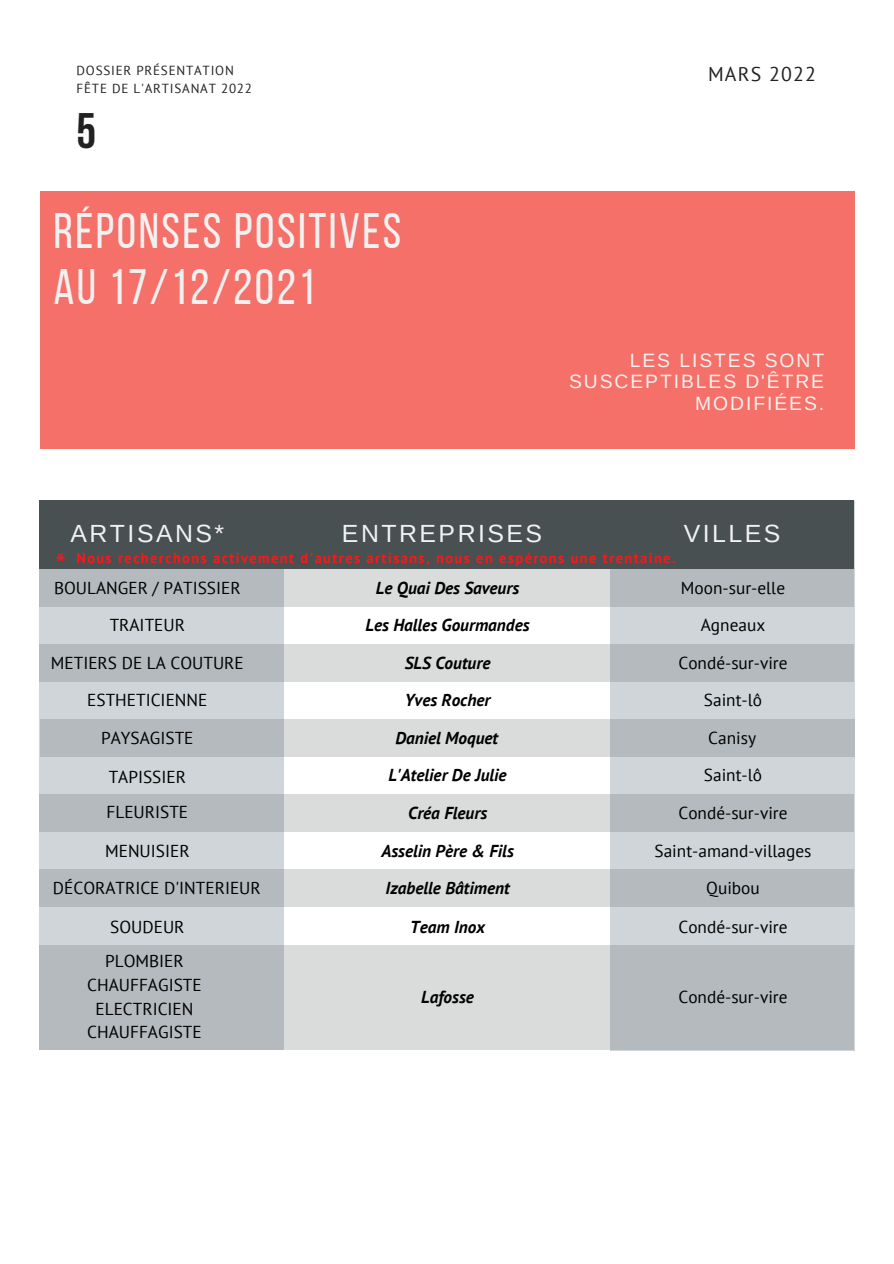
<style>
.page{position:relative;width:894px;height:1264px;background:#fff}
.page>*{position:absolute;margin:0;border:0;box-sizing:border-box;transform-origin:0 0}
.t1{font:49.65px/56.2px "Bebas Neue";letter-spacing:.05em;color:#f1f1f1}
.t2{font:700 49.65px "Bebas Neue";color:#222}
.t3{font:30px "PT Sans";color:#ff1616}
.t4{font:24.9px "Arimo";letter-spacing:.1em;color:#f1f1f1}
.t5{font:19.8px "PT Sans";letter-spacing:.06em;color:#222}
.t6{font:19.35px/21.5px "Arimo";letter-spacing:.1em;color:#f1f1f1;text-align:right}
.t7{font:17.25px "PT Sans";color:#000}
.t8{font:italic 700 17.25px "PT Sans";color:#000}
.t9{font:700 14.25px "PT Sans";letter-spacing:.1em;color:#ff1616}
.t10{font:13.05px "PT Sans";letter-spacing:.06em;color:#222}
</style>
<div class="page">
<div style="left:40px;top:192px;width:814px;height:256px;background:#f47068"></div>
<div style="left:610px;top:501px;width:244px;height:550px;background:#cfd5d8"></div>
<div style="left:39px;top:500px;width:245px;height:549px;background:#cfd5d8"></div>
<div style="left:39px;top:500px;width:814px;height:68px;background:#495052"></div>
<svg style="left:39px;top:569px;width:814px;height:37px;background:#c3c7c9"></svg>
<svg style="left:39px;top:644px;width:814px;height:37px;background:#c3c7c9"></svg>
<svg style="left:40px;top:719px;width:814px;height:37px;background:#c3c7c9"></svg>
<svg style="left:39px;top:794px;width:814px;height:37px;background:#c3c7c9"></svg>
<svg style="left:39px;top:869px;width:814px;height:37px;background:#c3c7c9"></svg>
<svg style="left:39px;top:945px;width:814px;height:104px;background:#c3c7c9"></svg>
<p class="t10" style="left:77px;top:62px;width:159px">DOSSIER PRÉSENTATION</p>
<p class="t10" style="left:77px;top:80px;width:177px">FÊTE DE L'ARTISANAT 2022</p>
<p class="t2" style="left:77px;top:110px;width:21px">5</p>
<p class="t1" style="left:53px;top:207px;width:349px">RÉPONSES POSITIVES<br>AU 17/12/2021</p>
<p class="t5" style="left:707px;top:61px;width:109px">MARS 2022</p>
<p class="t6" style="left:569px;top:349px;width:256px">LES LISTES SONT<br>SUSCEPTIBLES D'ÊTRE<br>MODIFIÉES.</p>
<p class="t4" style="left:70px;top:519px;width:155px">ARTISANS*</p>
<p class="t4" style="left:342px;top:519px;width:202px">ENTREPRISES</p>
<p class="t4" style="left:683px;top:519px;width:98px">VILLES</p>
<p class="t7" style="left:54px;top:576px;width:188px">BOULANGER / PATISSIER</p>
<p class="t7" style="left:110px;top:613px;width:77px">TRAITEUR</p>
<p class="t7" style="left:51px;top:651px;width:194px">METIERS DE LA COUTURE</p>
<p class="t7" style="left:87px;top:689px;width:122px">ESTHETICIENNE</p>
<p class="t7" style="left:101px;top:726px;width:94px">PAYSAGISTE</p>
<p class="t7" style="left:109px;top:765px;width:79px">TAPISSIER</p>
<p class="t7" style="left:106px;top:800px;width:83px">FLEURISTE</p>
<p class="t7" style="left:105px;top:839px;width:86px">MENUISIER</p>
<p class="t7" style="left:53px;top:876px;width:209px">DÉCORATRICE D'INTERIEUR</p>
<p class="t9" style="left:76px;top:548px;width:600px">Nous recherchons activement d'autres artisans, nous en espérons une trentaine.</p>
<p class="t3" style="left:55px;top:545px;width:12px">*</p>
<p class="t8" style="left:376px;top:576px;width:145px">Le Quai Des Saveurs</p>
<p class="t8" style="left:365px;top:613px;width:165px">Les Halles Gourmandes</p>
<p class="t8" style="left:405px;top:651px;width:87px">SLS Couture</p>
<p class="t8" style="left:404px;top:689px;width:87px">Yves Rocher</p>
<p class="t8" style="left:395px;top:726px;width:104px">Daniel Moquet</p>
<p class="t8" style="left:388px;top:763px;width:120px">L'Atelier De Julie</p>
<p class="t8" style="left:408px;top:801px;width:81px">Créa Fleurs</p>
<p class="t8" style="left:381px;top:839px;width:134px">Asselin Père &amp; Fils</p>
<p class="t8" style="left:385px;top:876px;width:125px">Izabelle Bâtiment</p>
<p class="t8" style="left:410px;top:915px;width:76px">Team Inox</p>
<p class="t7" style="left:680px;top:576px;width:106px">Moon-sur-elle</p>
<p class="t7" style="left:700px;top:613px;width:66px">Agneaux</p>
<p class="t7" style="left:678px;top:651px;width:111px">Condé-sur-vire</p>
<p class="t7" style="left:703px;top:689px;width:60px">Saint-lô</p>
<p class="t7" style="left:708px;top:726px;width:49px">Canisy</p>
<p class="t7" style="left:703px;top:763px;width:60px">Saint-lô</p>
<p class="t7" style="left:678px;top:801px;width:111px">Condé-sur-vire</p>
<p class="t7" style="left:654px;top:839px;width:158px">Saint-amand-villages</p>
<p class="t7" style="left:706px;top:876px;width:55px">Quibou</p>
<p class="t7" style="left:678px;top:915px;width:111px">Condé-sur-vire</p>
<p class="t7" style="left:110px;top:915px;width:76px">SOUDEUR</p>
<p class="t7" style="left:105px;top:949px;width:80px">PLOMBIER</p>
<p class="t7" style="left:87px;top:973px;width:116px">CHAUFFAGISTE</p>
<p class="t7" style="left:95px;top:996px;width:99px">ELECTRICIEN</p>
<p class="t7" style="left:87px;top:1020px;width:116px">CHAUFFAGISTE</p>
<p class="t8" style="left:421px;top:985px;width:54px">Lafosse</p>
<p class="t7" style="left:678px;top:985px;width:111px">Condé-sur-vire</p>
</div>
